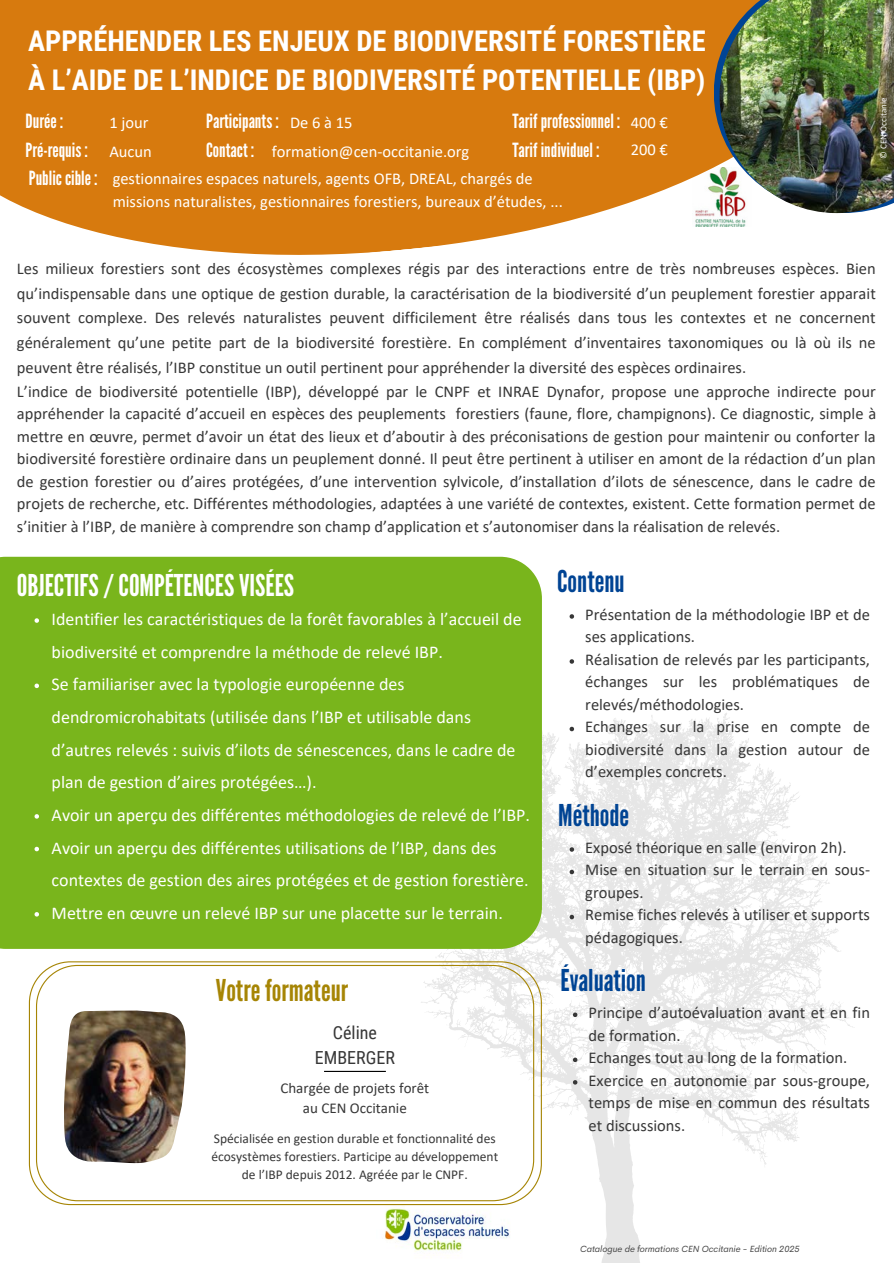
<style>
.page{position:relative;width:894px;height:1264px;background:#fff}
.page>*{position:absolute;margin:0;border:0;box-sizing:border-box;transform-origin:0 0}
.t1{font:30px "League Gothic";color:#fff}
.t2{font:30px "League Gothic";color:#004494}
.t3{font:30px "League Gothic";color:#a68505}
.t4{font:700 28.5px/39.3px "Roboto Condensed";color:#fff}
.t5{font:19.5px "League Gothic";color:#fff}
.t6{font:18px/32.7px "Calibri";color:#fff}
.t7{font:18px/24.8px "Roboto Condensed";color:#373737;text-align:center}
.t8{font:16.5px/23.4px "Calibri";color:#373737}
.t9{font:16.5px/22.5px "Calibri";color:#fff}
.t10{font:15px/20.2px "Calibri";color:#373737;text-align:center}
.t11{font:13.5px/18px "Calibri";color:#373737;text-align:center}
.t12{font:italic 9px "Cerebri Sans";color:#444}
.t13{font:9px "Calibri";color:#fff}
</style>
<div class="page">
<svg style="left:420px;top:712px;width:433px;height:550px"></svg>
<img style="left:376px;top:1205px;width:141px;height:53px">
<div style="left:0;top:556px;width:541px;height:392px;background:#79b51c"></div>
<svg style="left:29px;top:961px;width:512px;height:244px"></svg>
<svg style="left:36px;top:964px;width:498px;height:237px"></svg>
<img style="left:64px;top:1010px;width:121px;height:153px">
<hr style="left:324px;top:1070px;width:62px;height:1px;background:#000">
<svg style="left:0;top:0;width:839px;height:255px;background:#db8929"></svg>
<svg style="left:713px;top:0;width:6px;height:213px"></svg>
<img style="left:719px;top:0;width:174px;height:213px">
<svg style="left:34px;top:618px;width:5px;height:5px"></svg>
<svg style="left:34px;top:683px;width:5px;height:5px"></svg>
<svg style="left:34px;top:814px;width:5px;height:4px"></svg>
<svg style="left:34px;top:846px;width:5px;height:5px"></svg>
<svg style="left:34px;top:912px;width:5px;height:4px"></svg>
<svg style="left:569px;top:614px;width:5px;height:4px"></svg>
<svg style="left:569px;top:659px;width:5px;height:4px"></svg>
<svg style="left:569px;top:726px;width:5px;height:5px"></svg>
<svg style="left:569px;top:847px;width:5px;height:4px"></svg>
<svg style="left:569px;top:869px;width:5px;height:5px"></svg>
<svg style="left:569px;top:914px;width:5px;height:5px"></svg>
<svg style="left:572px;top:1012px;width:5px;height:5px"></svg>
<svg style="left:572px;top:1057px;width:5px;height:5px"></svg>
<svg style="left:572px;top:1080px;width:5px;height:4px"></svg>
<p class="t4" style="left:28px;top:22px;width:678px">APPRÉHENDER LES ENJEUX DE BIODIVERSITÉ FORESTIÈRE<br>À L’AIDE DE L’INDICE DE BIODIVERSITÉ POTENTIELLE (IBP)</p>
<h3 class="t5" style="left:25px;top:110px;width:39px">Durée :</h3>
<p class="t9" style="left:109px;top:112px;width:41px">1 jour</p>
<p class="t5" style="left:25px;top:139px;width:64px">Pré-requis :</p>
<p class="t9" style="left:109px;top:141px;width:44px">Aucun</p>
<p class="t5" style="left:512px;top:110px;width:109px">Tarif professionnel :</p>
<h3 class="t9" style="left:630px;top:112px;width:39px">400 €</h3>
<p class="t9" style="left:630px;top:139px;width:39px">200 €</p>
<p class="t5" style="left:206px;top:110px;width:74px">Participants :</p>
<h3 class="t9" style="left:290px;top:112px;width:64px">De 6 à 15</h3>
<h4 class="t5" style="left:206px;top:139px;width:50px">Contact :</h4>
<h5 class="t9" style="left:271px;top:141px;width:199px">formation@cen-occitanie.org</h5>
<h6 class="t5" style="left:512px;top:138px;width:89px">Tarif individuel :</h6>
<p class="t5" style="left:29px;top:167px;width:70px">Public cible :</p>
<p class="t9" style="left:113px;top:169px;width:451px">gestionnaires espaces naturels, agents OFB, DREAL, chargés de missions naturalistes, gestionnaires forestiers, bureaux d’études, ...</p>
<p class="t13" style="left:879px;top:159px;width:62px;rotate:-90deg">© CEN Occitanie</p>
<h4 class="t8" style="left:17px;top:258px;width:860px">Les milieux forestiers sont des écosystèmes complexes régis par des interactions entre de très nombreuses espèces. Bien qu’indispensable dans une optique de gestion durable, la caractérisation de la biodiversité d’un peuplement forestier apparait souvent complexe. Des relevés naturalistes peuvent difficilement être réalisés dans tous les contextes et ne concernent généralement qu’une petite part de la biodiversité forestière. En complément d’inventaires taxonomiques ou là où ils ne peuvent être réalisés, l’IBP constitue un outil pertinent pour appréhender la diversité des espèces ordinaires.<br>L’indice de biodiversité potentielle (IBP), développé par le CNPF et INRAE Dynafor, propose une approche indirecte pour appréhender la capacité d’accueil en espèces des peuplements forestiers (faune, flore, champignons). Ce diagnostic, simple à mettre en œuvre, permet d’avoir un état des lieux et d’aboutir à des préconisations de gestion pour maintenir ou conforter la biodiversité forestière ordinaire dans un peuplement donné. Il peut être pertinent à utiliser en amont de la rédaction d’un plan de gestion forestier ou d’aires protégées, d’une intervention sylvicole, d’installation d’ilots de sénescence, dans le cadre de projets de recherche, etc. Différentes méthodologies, adaptées à une variété de contextes, existent. Cette formation permet de s’initier à l’IBP, de manière à comprendre son champ d’application et s’autonomiser dans la réalisation de relevés.</h4>
<h5 class="t1" style="left:17px;top:567px;width:278px">OBJECTIFS / COMPÉTENCES VISÉES</h5>
<h4 class="t6" style="left:52px;top:604px;width:471px">Identifier les caractéristiques de la forêt favorables à l’accueil de biodiversité et comprendre la méthode de relevé IBP.</h4>
<h5 class="t6" style="left:52px;top:669px;width:465px">Se familiariser avec la typologie européenne des dendromicrohabitats (utilisée dans l’IBP et utilisable dans d’autres relevés : suivis d’ilots de sénescences, dans le cadre de plan de gestion d’aires protégées…).</h5>
<h4 class="t6" style="left:52px;top:800px;width:480px">Avoir un aperçu des différentes méthodologies de relevé de l’IBP.</h4>
<h5 class="t6" style="left:52px;top:832px;width:478px">Avoir un aperçu des différentes utilisations de l’IBP, dans des contextes de gestion des aires protégées et de gestion forestière.</h5>
<h4 class="t6" style="left:52px;top:898px;width:452px">Mettre en œuvre un relevé IBP sur une placette sur le terrain.</h4>
<p class="t3" style="left:216px;top:973px;width:134px">Votre formateur</p>
<h5 class="t7" style="left:315px;top:1020px;width:81px">Céline<br>EMBERGER</h5>
<h4 class="t10" style="left:280px;top:1079px;width:150px">Chargée de projets forêt au CEN Occitanie</h4>
<p class="t11" style="left:211px;top:1130px;width:288px">Spécialisée en gestion durable et fonctionnalité des écosystèmes forestiers. Participe au développement de l’IBP depuis 2012. Agréée par le CNPF.</p>
<h5 class="t2" style="left:557px;top:564px;width:69px">Contenu</h5>
<p class="t8" style="left:585px;top:604px;width:286px;line-height:22.5px">Présentation de la méthodologie IBP et de ses applications.</p>
<p class="t8" style="left:585px;top:649px;width:286px;line-height:22.5px;text-align:justify">Réalisation de relevés par les participants, échanges sur les problématiques de relevés/méthodologies.</p>
<p class="t8" style="left:585px;top:717px;width:286px;line-height:22.5px;text-align:justify">Echanges sur la prise en compte de biodiversité dans la gestion autour de d’exemples concrets.</p>
<h5 class="t2" style="left:558px;top:798px;width:72px">Méthode</h5>
<h2 class="t8" style="left:585px;top:837px;width:263px">Exposé théorique en salle (environ 2h).</h2>
<p class="t8" style="left:585px;top:860px;width:286px;line-height:22.5px">Mise en situation sur le terrain en sous&shy;groupes.</p>
<p class="t8" style="left:585px;top:905px;width:286px;line-height:22.5px">Remise fiches relevés à utiliser et supports pédagogiques.</p>
<p class="t2" style="left:560px;top:962px;width:87px">Évaluation</p>
<p class="t8" style="left:588px;top:1002px;width:283px;line-height:22.5px">Principe d’autoévaluation avant et en fin de formation.</p>
<p class="t8" style="left:588px;top:1047px;width:260px">Echanges tout au long de la formation.</p>
<h3 class="t8" style="left:588px;top:1070px;width:283px;line-height:22.5px;text-align:justify">Exercice en autonomie par sous-groupe, temps de mise en commun des résultats et discussions.</h3>
<h4 class="t12" style="left:580px;top:1242px;width:221px">Catalogue de formations CEN Occitanie - Edition 2025</h4>
</div>
